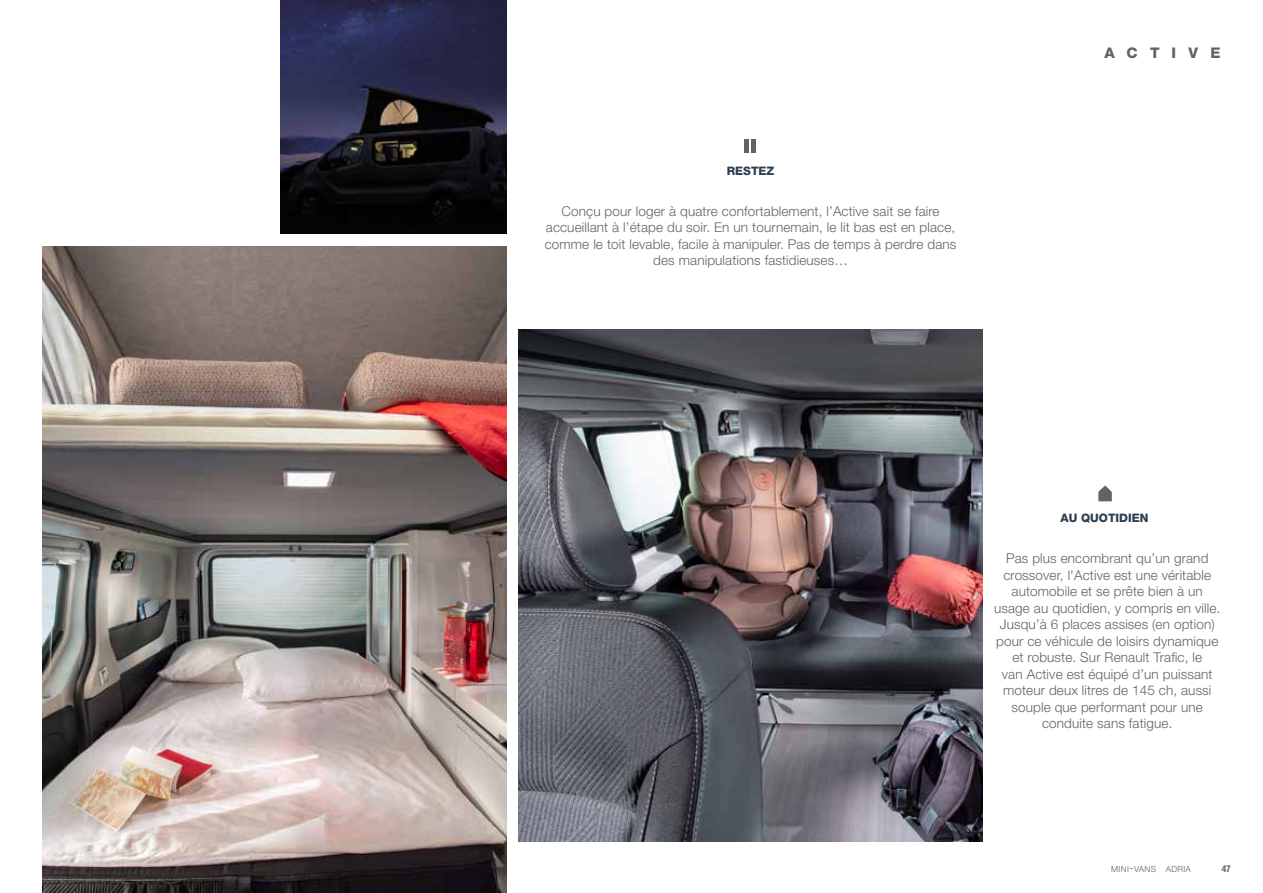
<style>
.page{position:relative;width:1263px;height:893px;background:#fff}
.page>*{position:absolute;margin:0;border:0;box-sizing:border-box;transform-origin:0 0}
.t1{font:800 14.7px "Helvetica Neue LT Pro";letter-spacing:.83em;color:#646363}
.t2{font:300 13.5px/16.5px "Helvetica Neue LT Pro";letter-spacing:.01em;color:#646363;text-align:center}
.t3{font:800 11.7px "Helvetica Neue LT Pro";color:#2c3e50}
.t4{font:700 condensed 9.45px "Helvetica Neue LT Pro";color:#646363}
.t5{font:300 8.4px "Helvetica Neue LT Pro";letter-spacing:.035em;color:#646363}
.s1{font-size:12px}
</style>
<div class="page">
<img style="left:519px;top:330px;width:463px;height:512px">
<img style="left:43px;top:247px;width:463px;height:646px">
<img style="left:281px;top:0;width:225px;height:234px">
<div style="left:744px;top:139px;width:5px;height:14px;background:#646363"></div>
<div style="left:751px;top:139px;width:5px;height:14px;background:#646363"></div>
<svg style="left:1098px;top:485px;width:14px;height:16px"></svg>
<p class="t3" style="left:727px;top:164px;width:49px">RESTEZ</p>
<p class="t2" style="left:545px;top:203px;width:413px">Conçu pour loger à quatre confortablement, l’Active sait se faire accueillant à l’étape du soir. En un tournemain, le lit bas est en place, comme le toit levable, facile à manipuler. Pas de temps à perdre dans des manipulations fastidieuses…</p>
<p class="t1" style="left:1104px;top:44px;width:117px">ACTIVE</p>
<p class="t3" style="left:1060px;top:511px;width:89px">AU QUOTIDIEN</p>
<p class="t2" style="left:994px;top:550px;width:228px">Pas plus encombrant qu’un grand crossover, l'Active est une véritable automobile et se prête bien à un usage au quotidien, y compris en ville.<br>Jusqu’à 6 places assises (en option) pour ce véhicule de loisirs dynamique et robuste. Sur Renault Trafic, le<br>van Active est équipé d’un puissant moteur deux litres de 145 ch, aussi souple que performant pour une conduite sans fatigue.</p>
<p class="t5" style="left:1111px;top:864px;width:81px">MINI<span class="s1">-</span>VANS ADRIA</p>
<p class="t4" style="left:1222px;top:863px;width:11px">47</p>
</div>
